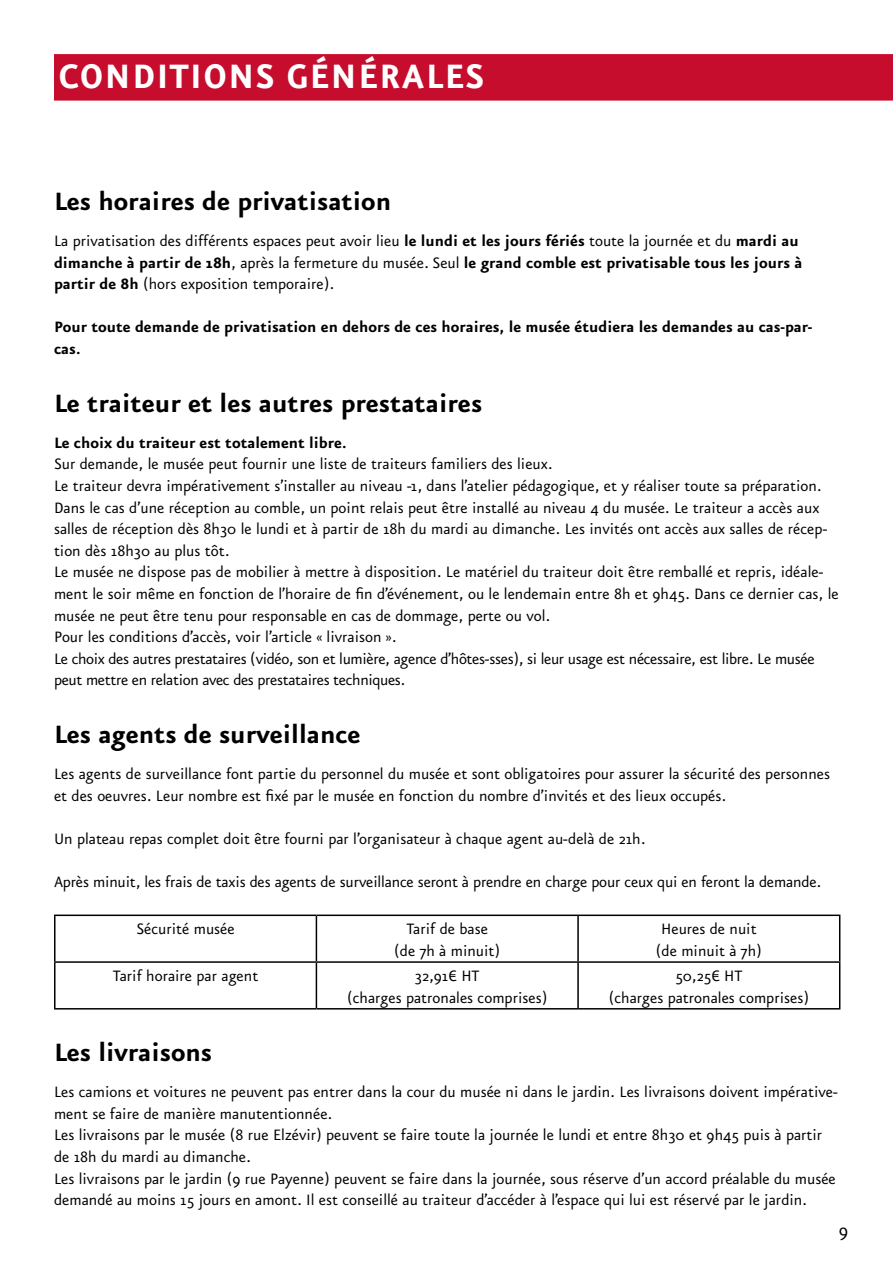
<style>
.page{position:relative;width:893px;height:1263px;background:#fff}
.page>*{position:absolute;margin:0;border:0;box-sizing:border-box;transform-origin:0 0}
.t1{font:700 40.5px "Eureka Sans Pro";letter-spacing:.03em;color:#fff}
.t2{font:700 30px "Eureka Sans Pro";color:#000}
.t3{font:21px "Eureka Sans Pro";color:#000}
.t4{font:18px/21.6px "Eureka Sans Pro";color:#000}
.t5{font:700 18px/21.6px "Eureka Sans Pro";color:#000}
.s1{font-weight:700}
</style>
<div class="page">
<hr style="left:54px;top:914px;width:262px;height:2px;background:#000">
<hr style="left:54px;top:916px;width:2px;height:45px;background:#000">
<hr style="left:316px;top:914px;width:262px;height:2px;background:#000">
<hr style="left:316px;top:916px;width:1px;height:45px;background:#000">
<hr style="left:578px;top:914px;width:262px;height:2px;background:#000">
<hr style="left:577px;top:916px;width:2px;height:45px;background:#000">
<hr style="left:839px;top:916px;width:1px;height:45px;background:#000">
<hr style="left:54px;top:961px;width:262px;height:2px;background:#000">
<hr style="left:54px;top:963px;width:2px;height:45px;background:#000">
<hr style="left:316px;top:961px;width:262px;height:2px;background:#000">
<hr style="left:316px;top:963px;width:1px;height:45px;background:#000">
<hr style="left:578px;top:961px;width:262px;height:2px;background:#000">
<hr style="left:577px;top:963px;width:2px;height:45px;background:#000">
<hr style="left:839px;top:963px;width:1px;height:45px;background:#000">
<hr style="left:54px;top:1008px;width:262px;height:1px;background:#000">
<hr style="left:316px;top:1008px;width:262px;height:1px;background:#000">
<hr style="left:578px;top:1008px;width:262px;height:1px;background:#000">
<div style="left:54px;top:54px;width:839px;height:47px;background:#c70d2e"></div>
<h1 class="t1" style="left:58px;top:52px;width:427px">CONDITIONS GÉNÉRALES</h1>
<h2 class="t2" style="left:54px;top:183px;width:339px">Les horaires de privatisation</h2>
<p class="t4" style="left:54px;top:230px;width:750px">La privatisation des différents espaces peut avoir lieu <span class="s1">le lundi et les jours fériés</span> toute la journée et du <span class="s1">mardi au dimanche à partir de 18h</span>, après la fermeture du musée. Seul <span class="s1">le grand comble est privatisable tous les jours à partir de 8h</span> (hors exposition temporaire).</p>
<p class="t5" style="left:54px;top:316px;width:760px">Pour toute demande de privatisation en dehors de ces horaires, le musée étudiera les demandes au cas-par&shy;cas.</p>
<h2 class="t2" style="left:54px;top:385px;width:430px">Le traiteur et les autres prestataires</h2>
<p class="t5" style="left:54px;top:431px;width:294px">Le choix du traiteur est totalement libre.</p>
<p class="t4" style="left:54px;top:453px;width:786px">Sur demande, le musée peut fournir une liste de traiteurs familiers des lieux.<br>Le traiteur devra impérativement s’installer au niveau -1, dans l’atelier pédagogique, et y réaliser toute sa préparation.<br>Dans le cas d’une réception au comble, un point relais peut être installé au niveau 4 du musée. Le traiteur a accès aux salles de réception dès 8h30 le lundi et à partir de 18h du mardi au dimanche. Les invités ont accès aux salles de récep&shy;tion dès 18h30 au plus tôt.<br>Le musée ne dispose pas de mobilier à mettre à disposition. Le matériel du traiteur doit être remballé et repris, idéale&shy;ment le soir même en fonction de l’horaire de fin d’événement, ou le lendemain entre 8h et 9h45. Dans ce dernier cas, le musée ne peut être tenu pour responsable en cas de dommage, perte ou vol.<br>Pour les conditions d’accès, voir l’article « livraison ».<br>Le choix des autres prestataires (vidéo, son et lumière, agence d’hôtes-sses), si leur usage est nécessaire, est libre. Le musée peut mettre en relation avec des prestataires techniques.</p>
<h2 class="t2" style="left:54px;top:716px;width:308px">Les agents de surveillance</h2>
<p class="t4" style="left:54px;top:763px;width:778px">Les agents de surveillance font partie du personnel du musée et sont obligatoires pour assurer la sécurité des personnes et des oeuvres. Leur nombre est fixé par le musée en fonction du nombre d’invités et des lieux occupés.</p>
<p class="t4" style="left:54px;top:827px;width:593px">Un plateau repas complet doit être fourni par l’organisateur à chaque agent au-delà de 21h.</p>
<p class="t4" style="left:54px;top:871px;width:769px">Après minuit, les frais de taxis des agents de surveillance seront à prendre en charge pour ceux qui en feront la demande.</p>
<p class="t4" style="left:136px;top:918px;width:100px">Sécurité musée</p>
<p class="t4" style="left:394px;top:918px;width:108px;text-align:center">Tarif de base (de 7h à minuit)</p>
<p class="t4" style="left:656px;top:918px;width:108px">Heures de nuit (de minuit à 7h)</p>
<p class="t4" style="left:113px;top:965px;width:147px">Tarif horaire par agent</p>
<p class="t4" style="left:347px;top:965px;width:202px;text-align:center">32,91€ HT<br>(charges patronales comprises)</p>
<p class="t4" style="left:609px;top:965px;width:202px;text-align:center">50,25€ HT<br>(charges patronales comprises)</p>
<h2 class="t2" style="left:54px;top:1034px;width:160px">Les livraisons</h2>
<p class="t4" style="left:54px;top:1081px;width:785px">Les camions et voitures ne peuvent pas entrer dans la cour du musée ni dans le jardin. Les livraisons doivent impérative&shy;ment se faire de manière manutentionnée.<br>Les livraisons par le musée (8 rue Elzévir) peuvent se faire toute la journée le lundi et entre 8h30 et 9h45 puis à partir de 18h du mardi au dimanche.<br>Les livraisons par le jardin (9 rue Payenne) peuvent se faire dans la journée, sous réserve d’un accord préalable du musée demandé au moins 15 jours en amont. Il est conseillé au traiteur d’accéder à l’espace qui lui est réservé par le jardin.</p>
<p class="t3" style="left:839px;top:1217px;width:11px">9</p>
</div>
